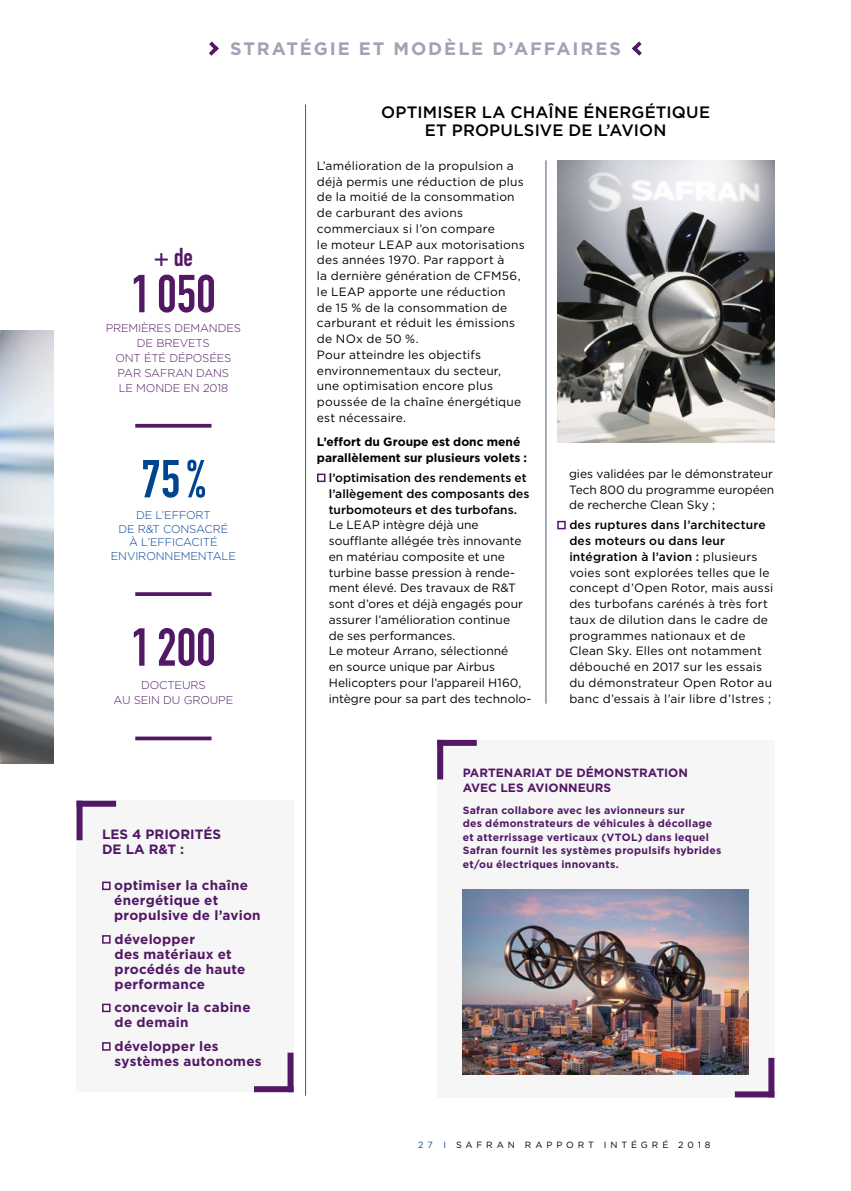
<style>
.page{position:relative;width:851px;height:1191px;background:#fff}
.page>*{position:absolute;margin:0;border:0;box-sizing:border-box;transform-origin:0 0}
.t1{font:700 52.5px "DIN Condensed";color:#521865}
.t2{font:700 52.5px "DIN Condensed";color:#014491}
.t3{font:700 25.5px "DIN Condensed";color:#521865}
.t4{font:700 18px "Gotham";letter-spacing:.105em;color:#a0a3b4}
.t5{font:500 16.5px/18px "Gotham";letter-spacing:.015em;color:#000;text-align:center}
.t6{font:700 13.5px/15px "Gotham";letter-spacing:.015em;color:#521865}
.t7{font:12px/15.8px "Gotham";letter-spacing:.01em;color:#000}
.t8{font:500 12px/15.8px "Gotham";letter-spacing:.005em;color:#000}
.t9{font:700 12px/15.8px "Gotham";color:#000}
.t10{font:700 12px/15px "Gotham";color:#521865}
.t11{font:300 11.25px/15px "Gotham";letter-spacing:-.01em;color:#521865;text-align:center}
.t12{font:300 11.25px/13.5px "Gotham";letter-spacing:-.01em;color:#014491;text-align:center}
.t13{font:700 10.5px/13.5px "Gotham";letter-spacing:.025em;color:#521865}
.t14{font:9px "Gotham";letter-spacing:.43em;color:#000}
.s1{font-weight:500}
.s2{color:#0056a4}
.s3{color:#014491}
</style>
<div class="page">
<hr style="left:305px;top:104px;width:1px;height:991px;background:#51556a">
<hr style="left:545px;top:160px;width:1px;height:543px;background:#51556a">
<img style="left:0;top:331px;width:53px;height:433px">
<div style="left:77px;top:800px;width:216px;height:292px;background:#f6f6f6"></div>
<div style="left:102px;top:881px;width:9px;height:9px;border:2px solid #521865"></div>
<div style="left:102px;top:935px;width:9px;height:8px;border:2px solid #521865"></div>
<div style="left:102px;top:1003px;width:9px;height:9px;border:2px solid #521865"></div>
<div style="left:102px;top:1042px;width:9px;height:8px;border:2px solid #521865"></div>
<div style="left:77px;top:800px;width:6px;height:40px;background:#521865"></div>
<div style="left:77px;top:800px;width:39px;height:6px;background:#521865"></div>
<div style="left:287px;top:1052px;width:6px;height:40px;background:#521865"></div>
<div style="left:254px;top:1086px;width:39px;height:6px;background:#521865"></div>
<svg style="left:135px;top:592px;width:76px;height:4px"></svg>
<hr style="left:135px;top:424px;width:76px;height:3px;background:#521865">
<svg style="left:135px;top:736px;width:76px;height:4px"></svg>
<div style="left:317px;top:473px;width:8px;height:9px;border:2px solid #521865"></div>
<div style="left:557px;top:521px;width:8px;height:8px;border:2px solid #521865"></div>
<img style="left:557px;top:160px;width:217px;height:282px">
<div style="left:437px;top:740px;width:337px;height:357px;background:#f6f6f6"></div>
<div style="left:437px;top:740px;width:6px;height:39px;background:#521865"></div>
<div style="left:437px;top:740px;width:39px;height:6px;background:#521865"></div>
<div style="left:768px;top:1057px;width:6px;height:40px;background:#521865"></div>
<div style="left:734px;top:1091px;width:40px;height:6px;background:#521865"></div>
<img style="left:462px;top:889px;width:286px;height:185px">
<svg style="left:209px;top:41px;width:10px;height:15px"></svg>
<svg style="left:632px;top:41px;width:10px;height:15px"></svg>
<h3 class="t4" style="left:230px;top:38px;width:392px">STRATÉGIE ET MODÈLE D’AFFAIRES</h3>
<h2 class="t3" style="left:154px;top:240px;width:41px">+ de</h2>
<h1 class="t1" style="left:131px;top:258px;width:86px">1050</h1>
<p class="t11" style="left:106px;top:320px;width:137px">PREMIÈRES DEMANDES<br>DE BREVETS<br>ONT ÉTÉ DÉPOSÉES<br>PAR SAFRAN DANS<br>LE MONDE EN 2018</p>
<h1 class="t2" style="left:141px;top:443px;width:66px">75%</h1>
<p class="t12" style="left:111px;top:508px;width:127px">DE L’EFFORT<br>DE R&amp;T CONSACRÉ<br>À L’EFFICACITÉ<br>ENVIRONNEMENTALE</p>
<h1 class="t1" style="left:131px;top:612px;width:86px">1200</h1>
<p class="t11" style="left:113px;top:677px;width:121px">DOCTEURS<br>AU SEIN DU GROUPE</p>
<p class="t6" style="left:102px;top:826px;width:120px">LES 4 PRIORITÉS<br>DE LA R&amp;T :</p>
<p class="t6" style="left:114px;top:877px;width:148px">optimiser la chaîne énergétique et propulsive de l’avion</p>
<p class="t6" style="left:115px;top:931px;width:132px">développer<br>des matériaux et procédés de haute performance</p>
<p class="t6" style="left:115px;top:999px;width:137px">concevoir la cabine de demain</p>
<p class="t6" style="left:115px;top:1038px;width:148px">développer les systèmes autonomes</p>
<h3 class="t5" style="left:381px;top:103px;width:330px">OPTIMISER LA CHAÎNE ÉNERGÉTIQUE<br>ET PROPULSIVE DE L’AVION</h3>
<p class="t7" style="left:317px;top:158px;width:209px">L’amélioration de la propulsion a déjà permis une réduction de plus de la moitié de la consommation de carburant des avions commerciaux si l’on compare<br>le moteur LEAP aux motorisations des années 1970. Par rapport à<br>la dernière génération de CFM56, le LEAP apporte une réduction<br>de 15 % de la consommation de carburant et réduit les émissions de NOx de 50 %.<br>Pour atteindre les objectifs environnementaux du secteur, une optimisation encore plus poussée de la chaîne énergétique est nécessaire.</p>
<p class="t9" style="left:317px;top:434px;width:212px">L’effort du Groupe est donc mené parallèlement sur plusieurs volets :</p>
<p class="t8" style="left:329px;top:470px;width:202px">l’optimisation des rendements et l’allègement des composants des turbomoteurs et des turbofans.</p>
<p class="t7" style="left:329px;top:517px;width:204px">Le LEAP intègre déjà une soufflante allégée très innovante en matériau composite et une turbine basse pression à rende&shy;ment élevé. Des travaux de R&amp;T sont d’ores et déjà engagés pour assurer l’amélioration continue<br>de ses performances.<br>Le moteur Arrano, sélectionné<br>en source unique par Airbus<br>Helicopters pour l’appareil H160, intègre pour sa part des technolo-</p>
<p class="t7" style="left:569px;top:465px;width:207px;text-align:justify">gies validées par le démonstrateur Tech 800 du programme européen de recherche Clean Sky ;</p>
<p class="t7" style="left:569px;top:517px;width:205px"><span class="s1">des ruptures dans l’architecture des moteurs ou dans leur intégration à l’avion :</span> plusieurs voies sont explorées telles que le concept d’Open Rotor, mais aussi des turbofans carénés à très fort taux de dilution dans le cadre de programmes nationaux et de<br>Clean Sky. Elles ont notamment débouché en 2017 sur les essais du démonstrateur Open Rotor au banc d’essais à l’air libre d’Istres ;</p>
<p class="t10" style="left:462px;top:764px;width:226px">PARTENARIAT DE DÉMONSTRATION<br>AVEC LES AVIONNEURS</p>
<p class="t13" style="left:462px;top:803px;width:260px">Safran collabore avec les avionneurs sur<br>des démonstrateurs de véhicules à décollage et atterrissage verticaux (VTOL) dans lequel Safran fournit les systèmes propulsifs hybrides et/ou électriques innovants.</p>
<p class="t14" style="left:418px;top:1138px;width:294px"><span class="s2">27</span> <span class="s3">I</span> SAFRAN RAPPORT INTÉGRÉ 2018</p>
</div>
